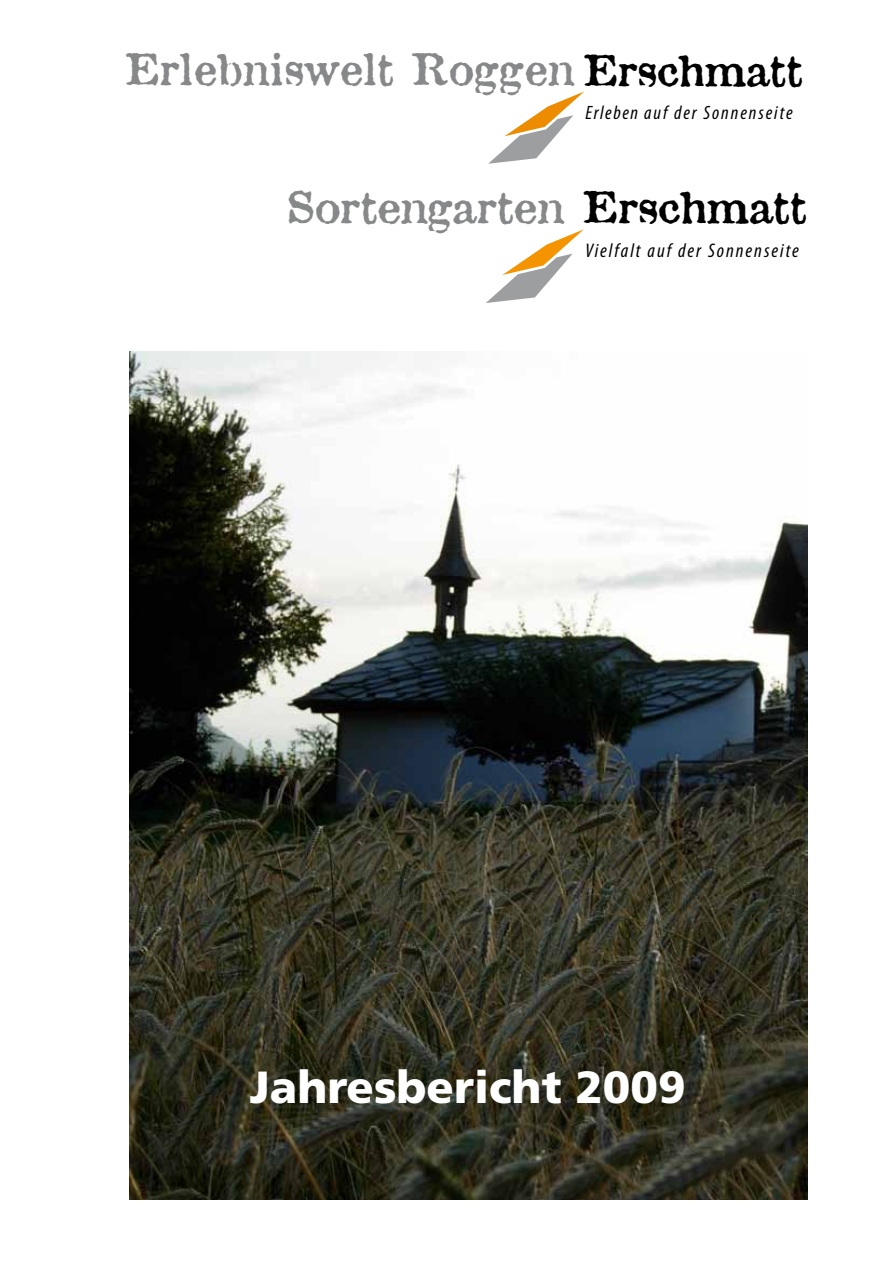
<style>
.page{position:relative;width:893px;height:1263px;background:#fff}
.page>*{position:absolute;margin:0;border:0;box-sizing:border-box;transform-origin:0 0}
.Titel_Titelseite_nic{font:900 45px "Frutiger";color:#fff}
.t1{font:42.75px "Attic";color:#87888a}
.t2{font:42.45px "Attic";letter-spacing:.01em;color:#87888a}
.t3{font:italic condensed 19.8px "Myriad Pro";letter-spacing:.1em;color:#000}
.t4{font:italic condensed 19.35px "Myriad Pro";letter-spacing:.1em;color:#000}
.s1{font-size:41.85px;color:#000}
.s2{color:#000}
</style>
<div class="page">
<svg style="left:486px;top:229px;width:98px;height:74px"></svg>
<svg style="left:488px;top:91px;width:96px;height:73px"></svg>
<img style="left:129px;top:352px;width:679px;height:847px">
<p class="t2" style="left:126px;top:41px;width:679px">Erlebniswelt Roggen <span class="s1">Erschmatt</span></p>
<p class="t4" style="left:585px;top:102px;width:209px">Erleben auf der Sonnenseite</p>
<p class="t1" style="left:287px;top:179px;width:522px">Sortengarten <span class="s2">Erschmatt</span></p>
<p class="t3" style="left:585px;top:240px;width:215px">Vielfalt auf der Sonnenseite</p>
<p class="Titel_Titelseite_nic" style="left:250px;top:1060px;width:437px">Jahresbericht 2009</p>
</div>
